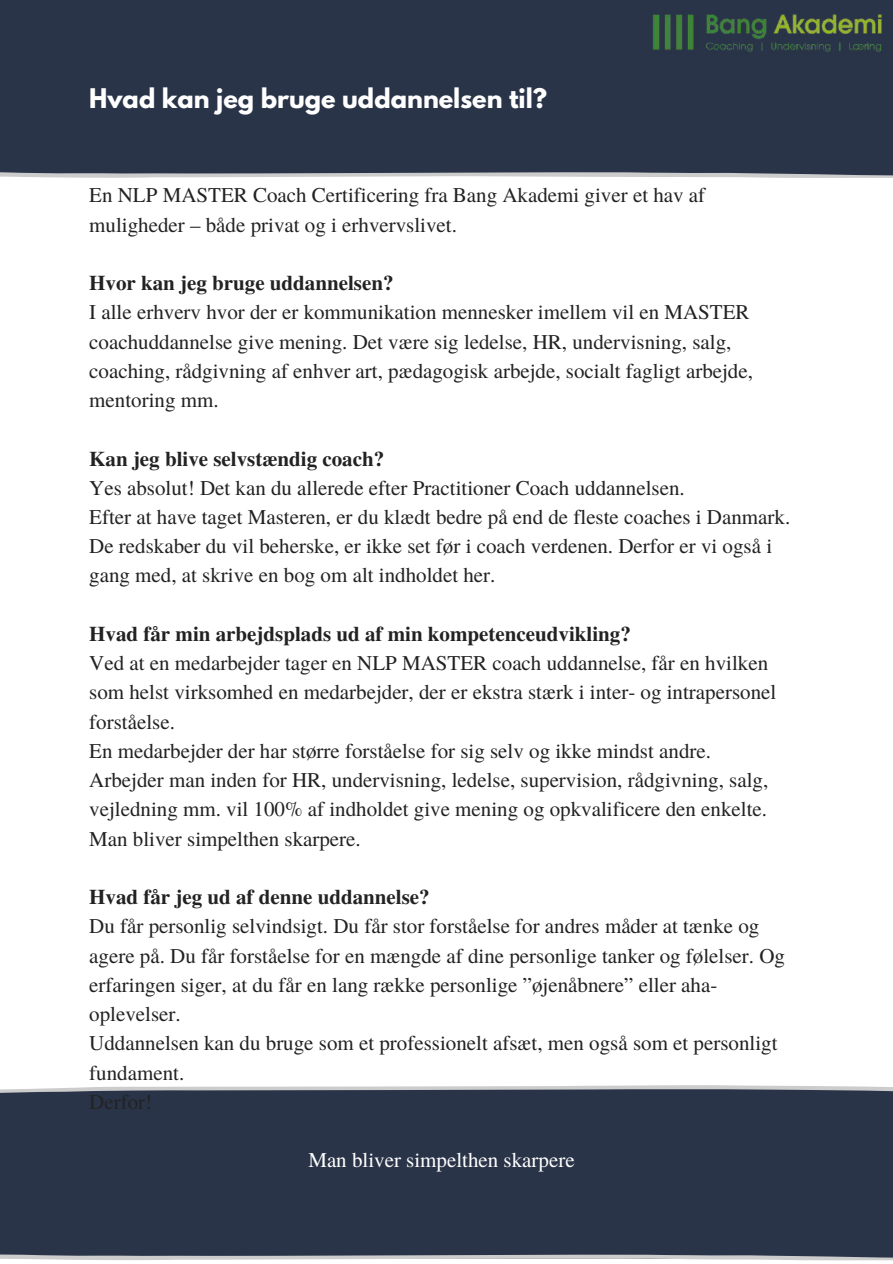
<style>
.page{position:relative;width:893px;height:1264px;background:#fff}
.page>*{position:absolute;margin:0;border:0;box-sizing:border-box;transform-origin:0 0}
.t1{font:700 24px "League Spartan";color:#fff}
.t2{font:21px/29.2px "Te X Gyre Termes";color:#222}
.t3{font:700 21px "Te X Gyre Termes";color:#222}
.t4{font:21px "Te X Gyre Termes";color:#fff}
</style>
<div class="page">
<div style="left:0;top:0;width:892px;height:178px;background:#2a3448"></div>
<img style="left:653px;top:14px;width:229px;height:38px">
<div style="left:0;top:1085px;width:892px;height:175px;background:#2a3448"></div>
<p class="t1" style="left:89px;top:87px;width:459px">Hvad kan jeg bruge uddannelsen til?</p>
<p class="t2" style="left:89px;top:180px;width:617px">En NLP MASTER Coach Certificering fra Bang Akademi giver et hav af muligheder – både privat og i erhvervslivet.</p>
<p class="t3" style="left:89px;top:266px;width:306px">Hvor kan jeg bruge uddannelsen?</p>
<p class="t2" style="left:89px;top:296px;width:665px">I alle erhverv hvor der er kommunikation mennesker imellem vil en MASTER coachuddannelse give mening. Det være sig ledelse, HR, undervisning, salg, coaching, rådgivning af enhver art, pædagogisk arbejde, socialt fagligt arbejde, mentoring mm.</p>
<p class="t3" style="left:89px;top:442px;width:296px">Kan jeg blive selvstændig coach?</p>
<p class="t2" style="left:89px;top:472px;width:702px">Yes absolut! Det kan du allerede efter Practitioner Coach uddannelsen.<br>Efter at have taget Masteren, er du klædt bedre på end de fleste coaches i Danmark.<br>De redskaber du vil beherske, er ikke set før i coach verdenen. Derfor er vi også i gang med, at skrive en bog om alt indholdet her.</p>
<p class="t3" style="left:89px;top:617px;width:543px">Hvad får min arbejdsplads ud af min kompetenceudvikling?</p>
<p class="t2" style="left:89px;top:647px;width:688px">Ved at en medarbejder tager en NLP MASTER coach uddannelse, får en hvilken som helst virksomhed en medarbejder, der er ekstra stærk i inter- og intrapersonel forståelse.<br>En medarbejder der har større forståelse for sig selv og ikke mindst andre.<br>Arbejder man inden for HR, undervisning, ledelse, supervision, rådgivning, salg, vejledning mm. vil 100% af indholdet give mening og opkvalificere den enkelte.<br>Man bliver simpelthen skarpere.</p>
<p class="t3" style="left:89px;top:880px;width:342px">Hvad får jeg ud af denne uddannelse?</p>
<p class="t2" style="left:89px;top:910px;width:697px">Du får personlig selvindsigt. Du får stor forståelse for andres måder at tænke og agere på. Du får forståelse for en mængde af dine personlige tanker og følelser. Og erfaringen siger, at du får en lang række personlige ”øjenåbnere” eller aha&shy;oplevelser.<br>Uddannelsen kan du bruge som et professionelt afsæt, men også som et personligt fundament.<br>Derfor!</p>
<p class="t4" style="left:308px;top:1145px;width:268px">Man bliver simpelthen skarpere</p>
</div>
